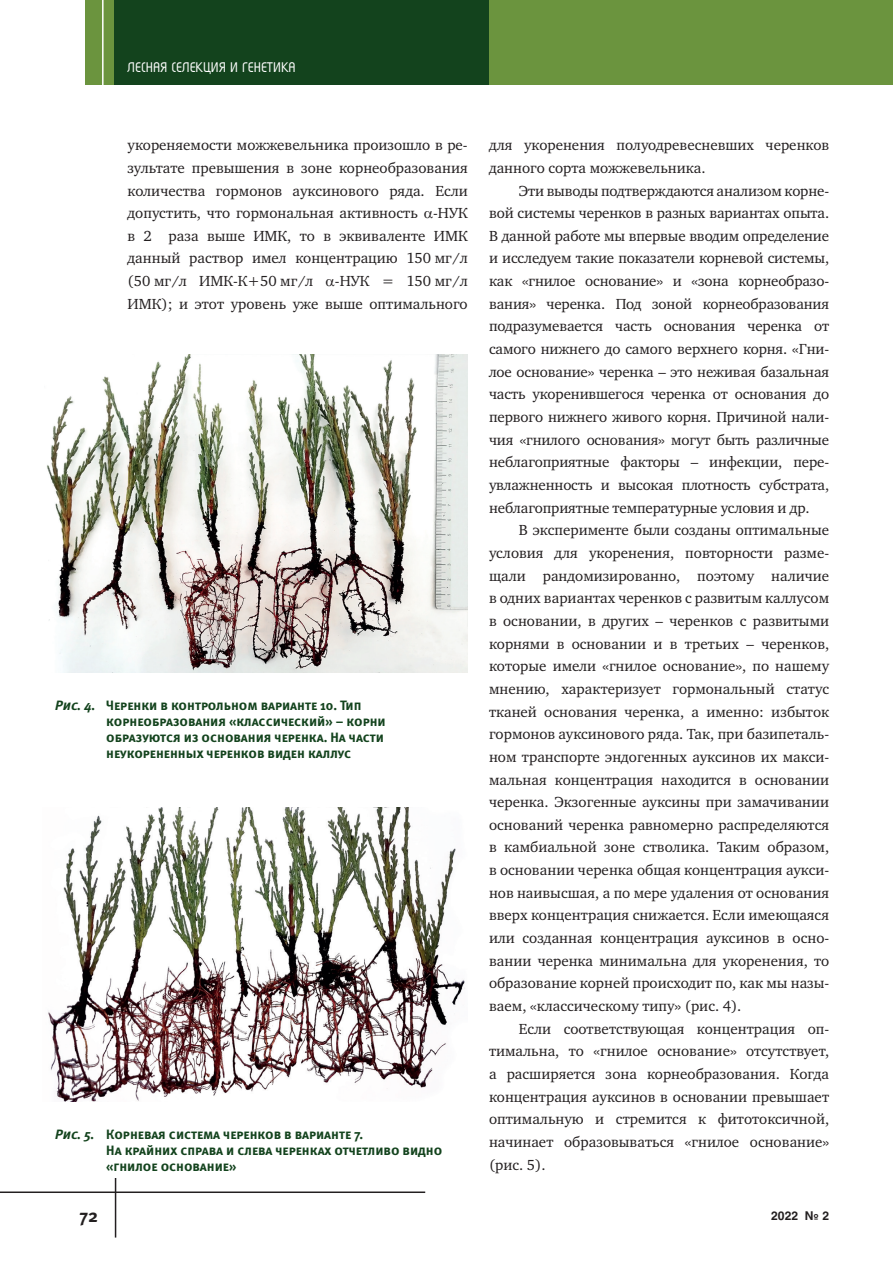
<style>
.page{position:relative;width:893px;height:1263px;background:#fff}
.page>*{position:absolute;margin:0;border:0;box-sizing:border-box;transform-origin:0 0}
.t1{font:18px "Meta Bold C";color:#231f20}
.t2{font:700 16.5px "Magic C";color:#fff}
.Text{font:15px/22.6px "Charter C";color:#231f20;text-align:justify}
.Ris_Zag{font:13.5px/16.2px "Meta Bold Caps C";color:#13431d}
.t3{font:700 12px "Helios C";color:#231f20}
.s1{font-style:italic}
</style>
<div class="page">
<div style="left:85px;top:0;width:808px;height:85px;background:#6b943e"></div>
<div style="left:115px;top:0;width:374px;height:85px;background:#13431d"></div>
<hr style="left:102px;top:0;width:2px;height:85px;background:#fff">
<hr style="left:0;top:1191px;width:425px;height:2px;background:#231f20">
<hr style="left:115px;top:1147px;width:1px;height:90px;background:#231f20">
<img style="left:46px;top:354px;width:421px;height:319px">
<img style="left:48px;top:807px;width:417px;height:295px">
<p class="t2" style="left:128px;top:60px;width:170px">ЛЕСНАЯ СЕЛЕКЦИЯ И ГЕНЕТИКА</p>
<p class="Text" style="left:128px;top:134px;width:342px">укореняемости можжевельника произошло в ре&shy;зультате превышения в зоне корнеобразования количества гормонов ауксинового ряда. Если допустить, что гормональная активность -НУК в 2 раза выше ИМК, то в эквиваленте ИМК данный раствор имел концентрацию 150 мг/л (50 мг/л ИМК-К+50 мг/л</p>
<p class="Text" style="left:128px;top:270px;width:342px;text-align:right">-НУК = 150 мг/л<br>ИМК); и этот уровень уже выше оптимального</p>
<p class="Ris_Zag" style="left:106px;top:696px;width:281px;text-indent:-51px"><span class="s1">Рис. 4.</span> Черенки в контрольном варианте 10. Тип корнеобразования «классический» – корни образуются из основания черенка. На части неукорененных черенков виден каллус</p>
<p class="Ris_Zag" style="left:106px;top:1125px;width:338px;text-indent:-51px"><span class="s1">Рис. 5.</span> Корневая система черенков в варианте 7.<br>На крайних справа и слева черенках отчетливо видно «гнилое основание»</p>
<p class="Text" style="left:489px;top:134px;width:342px">для укоренения полуодревесневших черенков данного сорта можжевельника.</p>
<p class="Text" style="left:489px;top:179px;width:342px;text-indent:30px">Эти выводы подтверждаются анализом корне&shy;вой системы черенков в разных вариантах опыта.<br>В данной работе мы впервые вводим определение и исследуем такие показатели корневой системы, как «гнилое основание» и «зона корнеобразо&shy;вания» черенка. Под зоной корнеобразования подразумевается часть основания черенка от самого нижнего до самого верхнего корня. «Гни&shy;лое основание» черенка – это неживая базальная часть укоренившегося черенка от основания до первого нижнего живого корня. Причиной нали&shy;чия «гнилого основания» могут быть различные неблагоприятные факторы – инфекции, пере&shy;увлажненность и высокая плотность субстрата, неблагоприятные температурные условия и др.</p>
<p class="Text" style="left:489px;top:519px;width:342px;text-indent:30px">В эксперименте были созданы оптимальные условия для укоренения, повторности разме&shy;щали рандомизированно, поэтому наличие в одних вариантах черенков с развитым каллусом в основании, в других – черенков с развитыми корнями в основании и в третьих – черенков, которые имели «гнилое основание», по нашему мнению, характеризует гормональный статус тканей основания черенка, а именно: избыток гормонов ауксинового ряда. Так, при базипеталь&shy;ном транспорте эндогенных ауксинов их макси&shy;мальная концентрация находится в основании черенка. Экзогенные ауксины при замачивании оснований черенка равномерно распределяются в камбиальной зоне стволика. Таким образом, в основании черенка общая концентрация аукси&shy;нов наивысшая, а по мере удаления от основания вверх концентрация снижается. Если имеющаяся или созданная концентрация ауксинов в осно&shy;вании черенка минимальна для укоренения, то образование корней происходит по, как мы назы&shy;ваем, «классическому типу» (рис. 4).</p>
<p class="Text" style="left:489px;top:1017px;width:342px;text-indent:30px">Если соответствующая концентрация оп&shy;тимальна, то «гнилое основание» отсутствует, а расширяется зона корнеобразования. Когда концентрация ауксинов в основании превышает оптимальную и стремится к фитотоксичной, начинает образовываться «гнилое основание» (рис. 5).</p>
<p class="t1" style="left:80px;top:1205px;width:20px">72</p>
<p class="t3" style="left:771px;top:1208px;width:60px">2022 № 2</p>
</div>
